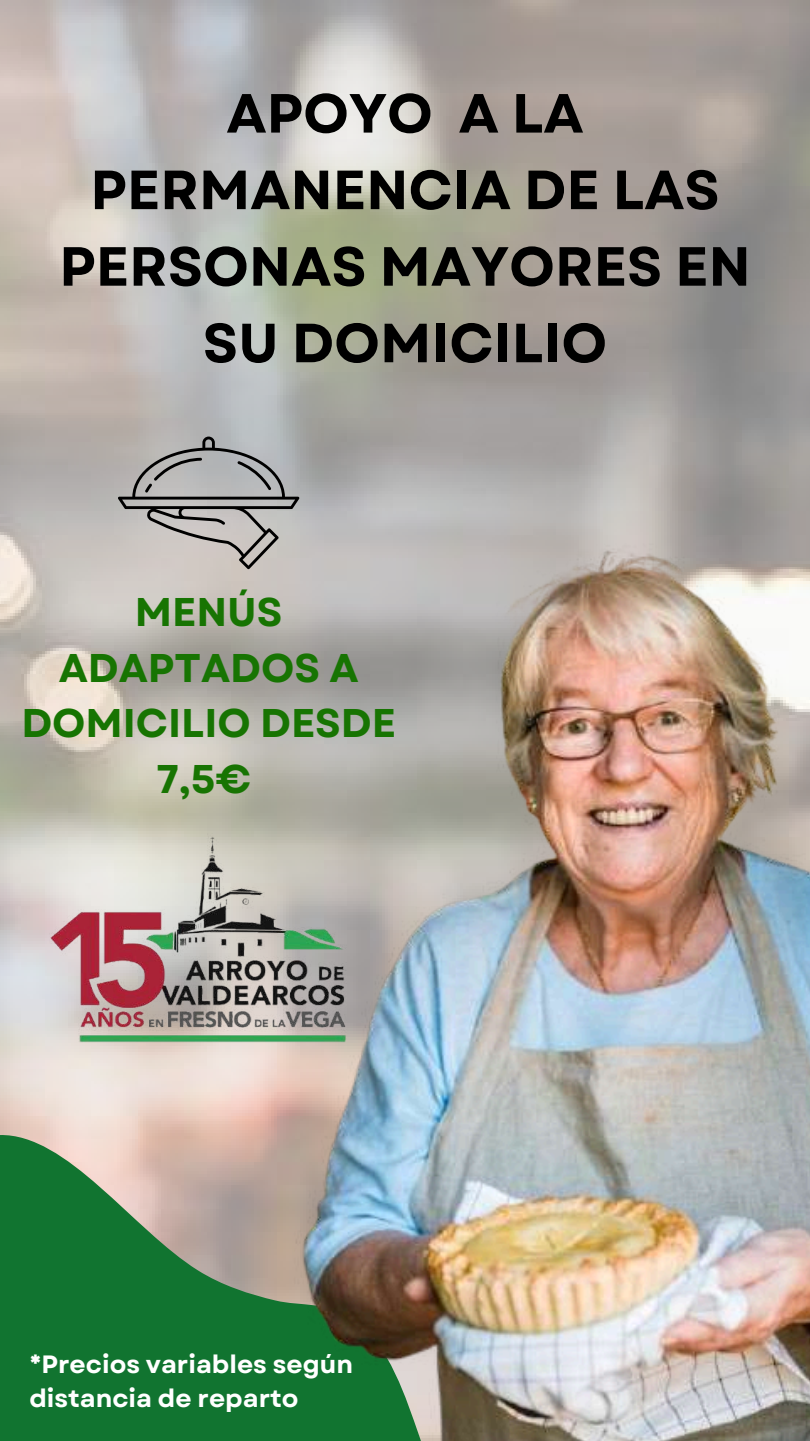
<style>
.page{position:relative;width:810px;height:1441px;background:#fff}
.page>*{position:absolute;margin:0;border:0;box-sizing:border-box;transform-origin:0 0}
.t1{font:700 55px/76.5px "Garet";color:#000;text-align:center}
.t2{font:700 40px/55.5px "Garet";color:#177402;text-align:center}
.t3{font:700 25px/34.5px "Garet";color:#fff}
</style>
<div class="page">
<svg style="left:118px;top:436px;width:181px;height:133px;background:#aaa8a7"></svg>
<svg style="left:0;top:1073px;width:241px;height:367px;background:#5b9263"></svg>
<img style="left:41px;top:830px;width:200px;height:218px">
<img style="left:241px;top:476px;width:569px;height:964px">
<p class="t1" style="left:59px;top:75px;width:693px">APOYO A LA<br>PERMANENCIA DE LAS<br>PERSONAS MAYORES EN<br>SU DOMICILIO</p>
<p class="t2" style="left:21px;top:584px;width:376px">MENÚS<br>ADAPTADOS A<br>DOMICILIO DESDE<br>7,5€</p>
<p class="t3" style="left:29px;top:1346px;width:325px">*Precios variables según distancia de reparto</p>
</div>
